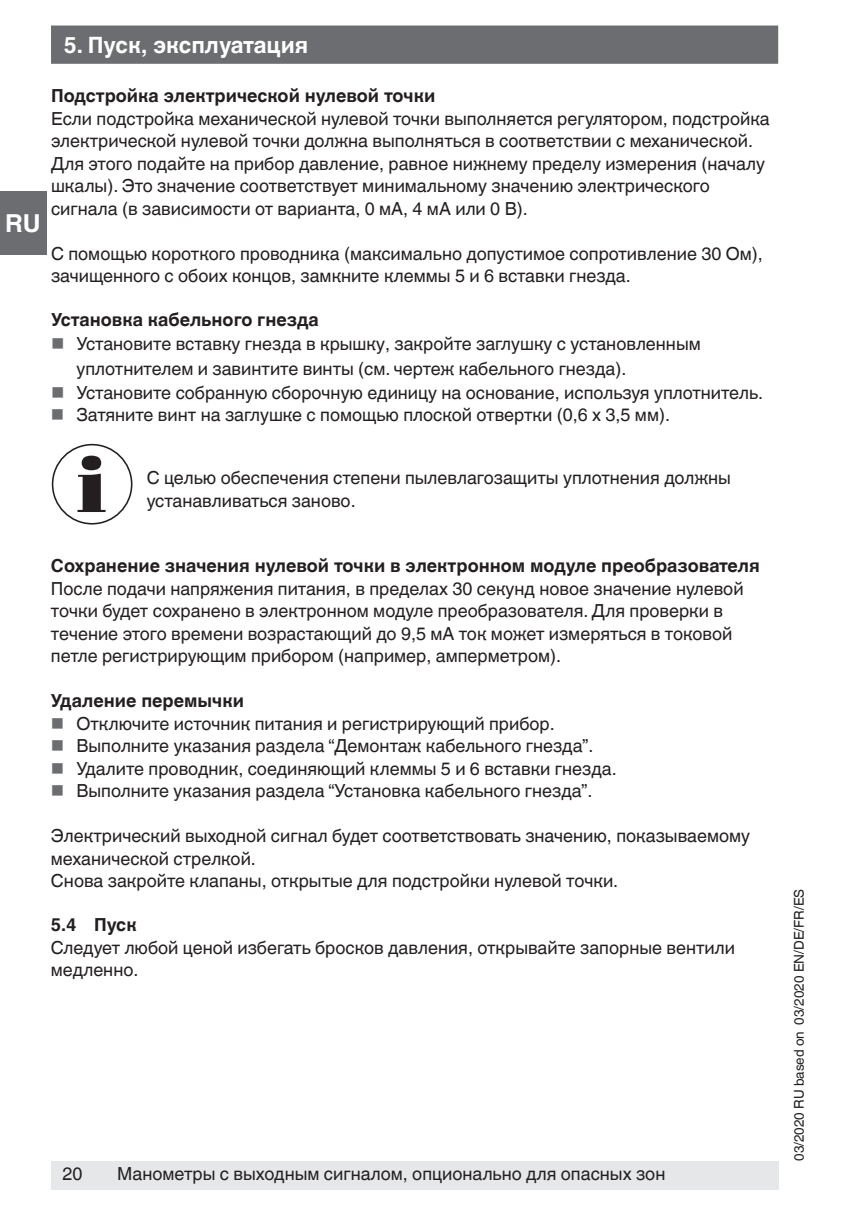
<style>
.page{position:relative;width:842px;height:1212px;background:#fff}
.page>*{position:absolute;margin:0;border:0;box-sizing:border-box;transform-origin:0 0}
.t1{font:700 24.75px "Helvetica World";color:#fff}
.t2{font:700 22.5px "Helvetica World";color:#fff}
.t3{font:18px/22.5px "Helvetica World";color:#231f20}
.t4{font:700 18px "Helvetica World";color:#231f20}
.t5{font:13.5px "Helvetica World";color:#231f20}
</style>
<div class="page">
<div style="left:51px;top:1161px;width:727px;height:29px;background:#e6e7e9"></div>
<div style="left:51px;top:26px;width:727px;height:38px;background:#6c6d70;border:2px solid #6c6d70"></div>
<div style="left:0;top:191px;width:47px;height:64px;background:#6c6d70"></div>
<svg style="left:78px;top:456px;width:28px;height:56px"></svg>
<div style="left:52px;top:444px;width:80px;height:80px;border:2px solid #231f20;border-radius:50%"></div>
<h1 class="t1" style="left:5px;top:209px;width:37px">RU</h1>
<p class="t2" style="left:64px;top:32px;width:246px">5. Пуск, эксплуатация</p>
<p class="t4" style="left:51px;top:85px;width:386px">Подстройка электрической нулевой точки</p>
<p class="t3" style="left:51px;top:107px;width:720px">Если подстройка механической нулевой точки выполняется регулятором, подстройка электрической нулевой точки должна выполняться в соответствии с механической.<br>Для этого подайте на прибор давление, равное нижнему пределу измерения (началу шкалы). Это значение соответствует минимальному значению электрического сигнала (в зависимости от варианта, 0 мА, 4 мА или 0 В).</p>
<p class="t3" style="left:51px;top:242px;width:713px">С помощью короткого проводника (максимально допустимое сопротивление 30 Ом), зачищенного с обоих концов, замкните клеммы 5 и 6 вставки гнезда.</p>
<p class="t4" style="left:51px;top:310px;width:269px">Установка кабельного гнезда</p>
<p class="t3" style="left:76px;top:332px;width:688px;line-height:23.6px">Установите вставку гнезда в крышку, закройте заглушку с установленным уплотнителем и завинтите винты (см. чертеж кабельного гнезда).<br>Установите собранную сборочную единицу на основание, используя уплотнитель.<br>Затяните винт на заглушке с помощью плоской отвертки (0,6 x 3,5 мм).</p>
<p class="t3" style="left:147px;top:467px;width:586px">С целью обеспечения степени пылевлагозащиты уплотнения должны устанавливаться заново.</p>
<p class="t4" style="left:51px;top:555px;width:710px">Сохранение значения нулевой точки в электронном модуле преобразователя</p>
<p class="t3" style="left:51px;top:577px;width:694px">После подачи напряжения питания, в пределах 30 секунд новое значение нулевой точки будет сохранено в электронном модуле преобразователя. Для проверки в течение этого времени возрастающий до 9,5 мА ток может измеряться в токовой петле регистрирующим прибором (например, амперметром).</p>
<p class="t4" style="left:51px;top:690px;width:195px">Удаление перемычки</p>
<p class="t3" style="left:76px;top:712px;width:542px">Отключите источник питания и регистрирующий прибор.<br>Выполните указания раздела “Демонтаж кабельного гнезда”.<br>Удалите проводник, соединяющий клеммы 5 и 6 вставки гнезда.<br>Выполните указания раздела “Установка кабельного гнезда”.</p>
<p class="t3" style="left:51px;top:825px;width:701px">Электрический выходной сигнал будет соответствовать значению, показываемому механической стрелкой.<br>Снова закройте клапаны, открытые для подстройки нулевой точки.</p>
<p class="t4" style="left:51px;top:915px;width:87px">5.4 Пуск</p>
<p class="t3" style="left:51px;top:936px;width:685px">Следует любой ценой избегать бросков давления, открывайте запорные вентили медленно.</p>
<p class="t3" style="left:63px;top:1163px;width:22px">20</p>
<p class="t3" style="left:117px;top:1163px;width:550px">Манометры с выходным сигналом, опционально для опасных зон</p>
<p class="t5" style="left:791px;top:1161px;width:274px;rotate:-90deg">03/2020 RU based on 03/2020 EN/DE/FR/ES</p>
</div>
